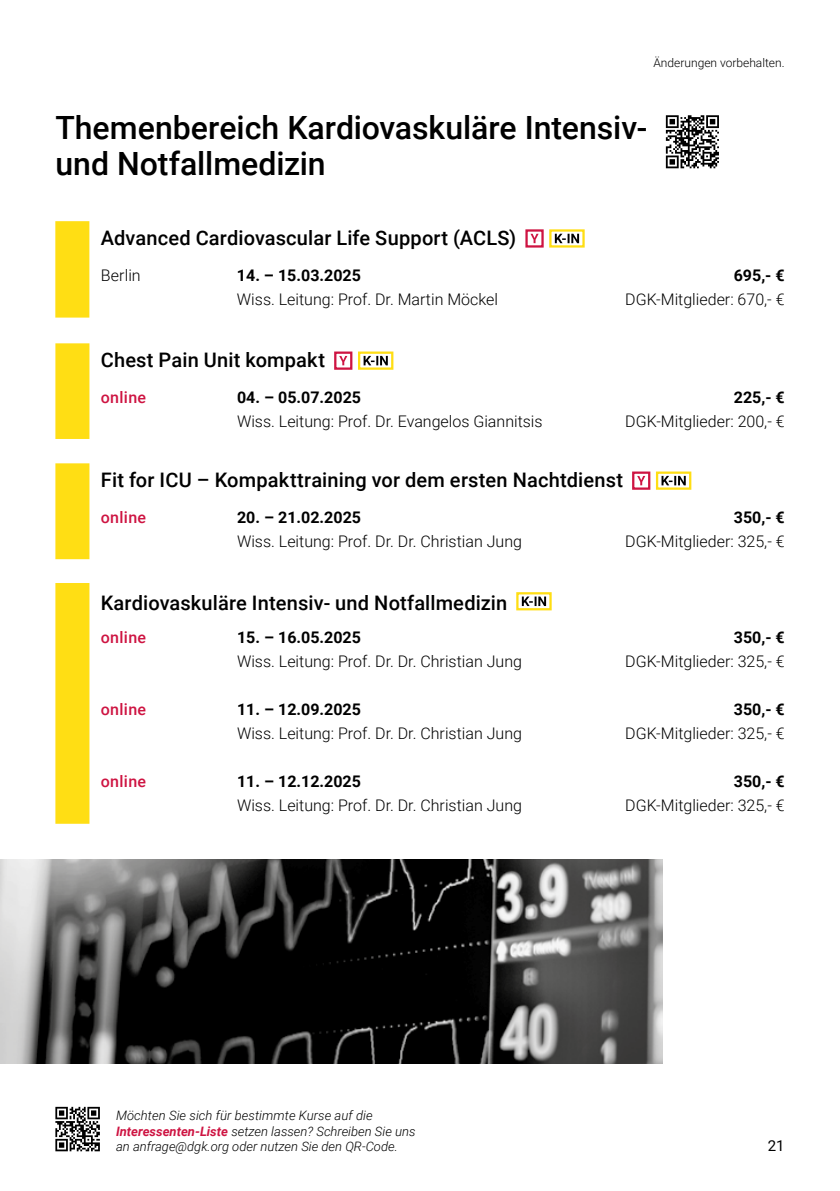
<style>
.page{position:relative;width:840px;height:1191px;background:#fff}
.page>*{position:absolute;margin:0;border:0;box-sizing:border-box;transform-origin:0 0}
.t1{font:500 32px/36px "Roboto";color:#000}
.t2{font:500 20px "Roboto";letter-spacing:.01em;color:#000}
.t3{font:300 16px "Roboto";color:#000}
.t4{font:700 16px "Roboto";color:#000}
.t5{font:500 16px "Roboto";letter-spacing:.02em;color:#ce1442}
.t6{font:15px "Roboto";color:#000}
.t7{font:italic 300 13px/15.6px "Roboto";color:#000}
.t8{font:300 12px "Roboto";color:#000}
.s1{font-weight:700;color:#ce1442}
</style>
<div class="page">
<svg style="left:55px;top:1106px;width:45px;height:45px"></svg>
<svg style="left:55px;top:463px;width:34px;height:360px;background:#ffe026"></svg>
<svg style="left:632px;top:471px;width:60px;height:19px"></svg>
<svg style="left:516px;top:592px;width:36px;height:19px"></svg>
<div style="left:55px;top:343px;width:34px;height:96px;background:#ffde14"></div>
<svg style="left:334px;top:351px;width:60px;height:19px"></svg>
<div style="left:55px;top:221px;width:34px;height:96px;background:#ffde14"></div>
<svg style="left:525px;top:229px;width:60px;height:19px"></svg>
<svg style="left:666px;top:115px;width:53px;height:54px"></svg>
<svg style="left:665px;top:115px;width:53px;height:53px"></svg>
<img style="left:0;top:859px;width:662px;height:205px">
<p class="t8" style="left:653px;top:55px;width:133px">Änderungen vorbehalten.</p>
<h1 class="t1" style="left:55px;top:109px;width:593px">Themenbereich Kardiovaskuläre Intensiv&shy;und Notfallmedizin</h1>
<p class="t2" style="left:101px;top:224px;width:417px">Advanced Cardiovascular Life Support (ACLS)</p>
<p class="t3" style="left:101px;top:264px;width:41px">Berlin</p>
<p class="t4" style="left:237px;top:264px;width:125px">14. – 15.03.2025</p>
<p class="t3" style="left:237px;top:288px;width:262px">Wiss. Leitung: Prof. Dr. Martin Möckel</p>
<p class="t2" style="left:101px;top:346px;width:226px">Chest Pain Unit kompakt</p>
<p class="t5" style="left:101px;top:386px;width:47px">online</p>
<p class="t4" style="left:237px;top:386px;width:125px">04. – 05.07.2025</p>
<p class="t3" style="left:237px;top:410px;width:307px">Wiss. Leitung: Prof. Dr. Evangelos Giannitsis</p>
<p class="t4" style="left:733px;top:264px;width:52px">695,- €</p>
<p class="t3" style="left:625px;top:288px;width:161px">DGK-Mitglieder: 670,- €</p>
<p class="t4" style="left:733px;top:386px;width:52px">225,- €</p>
<p class="t3" style="left:625px;top:410px;width:161px">DGK-Mitglieder: 200,- €</p>
<p class="t2" style="left:101px;top:466px;width:523px">Fit for ICU – Kompakttraining vor dem ersten Nachtdienst</p>
<p class="t5" style="left:101px;top:506px;width:47px">online</p>
<p class="t4" style="left:237px;top:506px;width:125px">20. – 21.02.2025</p>
<p class="t3" style="left:237px;top:530px;width:286px">Wiss. Leitung: Prof. Dr. Dr. Christian Jung</p>
<p class="t4" style="left:733px;top:506px;width:52px">350,- €</p>
<p class="t3" style="left:625px;top:530px;width:161px">DGK-Mitglieder: 325,- €</p>
<p class="t2" style="left:101px;top:588px;width:407px">Kardiovaskuläre Intensiv- und Notfallmedizin</p>
<p class="t5" style="left:101px;top:626px;width:47px">online</p>
<p class="t4" style="left:237px;top:626px;width:125px">15. – 16.05.2025</p>
<p class="t3" style="left:237px;top:650px;width:286px">Wiss. Leitung: Prof. Dr. Dr. Christian Jung</p>
<p class="t4" style="left:237px;top:698px;width:125px">11. – 12.09.2025</p>
<p class="t3" style="left:237px;top:722px;width:286px">Wiss. Leitung: Prof. Dr. Dr. Christian Jung</p>
<p class="t4" style="left:237px;top:770px;width:125px">11. – 12.12.2025</p>
<p class="t3" style="left:237px;top:794px;width:286px">Wiss. Leitung: Prof. Dr. Dr. Christian Jung</p>
<p class="t5" style="left:101px;top:698px;width:47px">online</p>
<p class="t5" style="left:101px;top:770px;width:47px">online</p>
<p class="t4" style="left:733px;top:626px;width:52px">350,- €</p>
<p class="t3" style="left:625px;top:650px;width:161px">DGK-Mitglieder: 325,- €</p>
<p class="t4" style="left:733px;top:698px;width:52px">350,- €</p>
<p class="t3" style="left:625px;top:722px;width:161px">DGK-Mitglieder: 325,- €</p>
<p class="t4" style="left:733px;top:770px;width:52px">350,- €</p>
<p class="t3" style="left:625px;top:794px;width:161px">DGK-Mitglieder: 325,- €</p>
<p class="t7" style="left:116px;top:1107px;width:301px">Möchten Sie sich für bestimmte Kurse auf die<br><span class="s1">Interessenten-Liste</span> setzen lassen? Schreiben Sie uns an anfrage@dgk.org oder nutzen Sie den QR-Code.</p>
<p class="t6" style="left:767px;top:1135px;width:18px">21</p>
</div>
